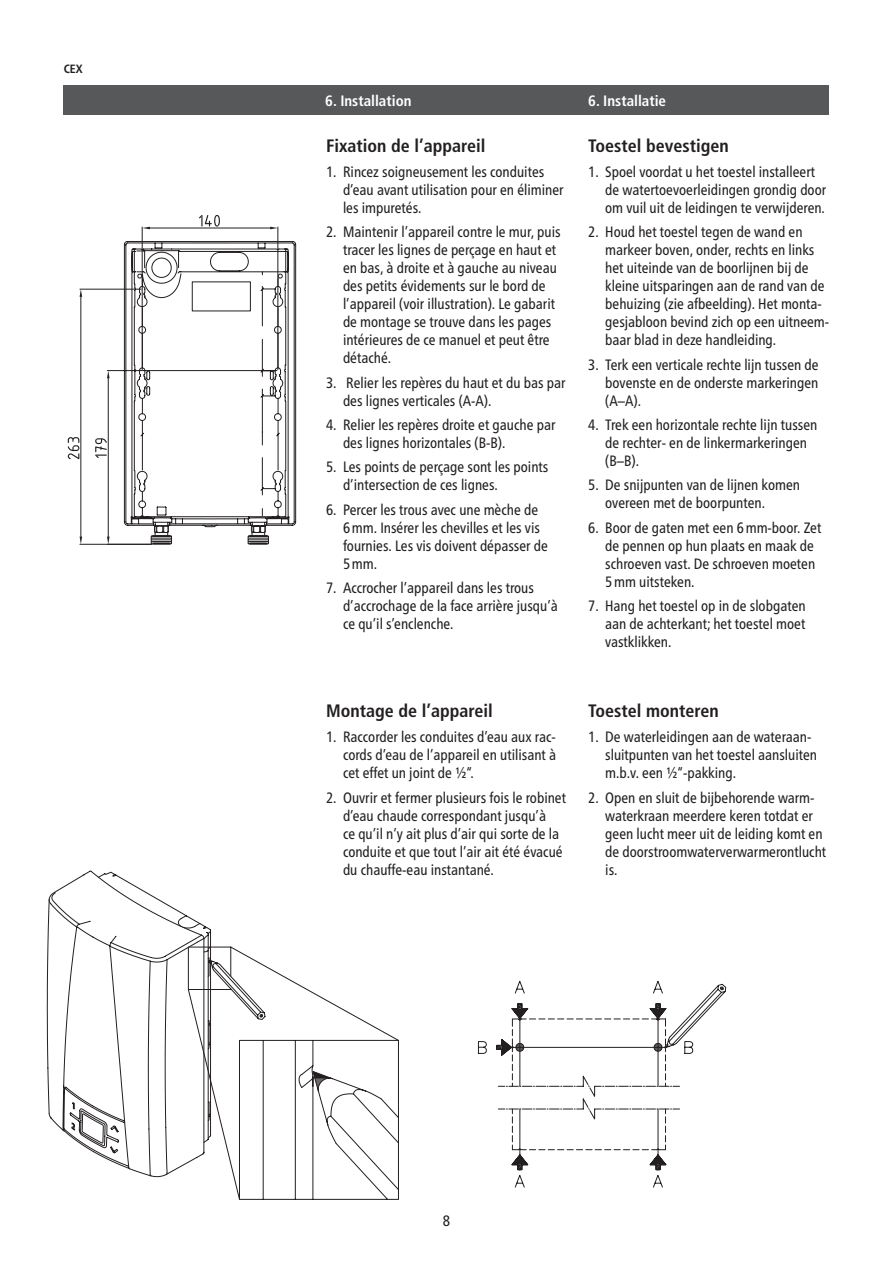
<style>
.page{position:relative;width:893px;height:1263px;background:#fff}
.page>*{position:absolute;margin:0;border:0;box-sizing:border-box;transform-origin:0 0}
.t1{font:700 condensed 18px "Frutiger LTCE";color:#231f20}
.t2{font:condensed 15px/18px "Frutiger Neue LTW1 G";color:#231f20}
.t3{font:700 condensed 15px "Frutiger LT Std";color:#fff}
.t4{font:700 condensed 12px "Frutiger Neue LTW1 G";color:#231f20}
</style>
<div class="page">
<svg style="left:233px;top:966px;width:166px;height:234px"></svg>
<svg style="left:47px;top:870px;width:219px;height:307px"></svg>
<svg style="left:478px;top:980px;width:249px;height:208px"></svg>
<svg style="left:67px;top:215px;width:230px;height:330px"></svg>
<svg style="left:150px;top:525px;width:119px;height:20px"></svg>
<div style="left:64px;top:85px;width:765px;height:30px;background:#57585a"></div>
<p class="t4" style="left:64px;top:62px;width:20px">CEX</p>
<p class="t3" style="left:325px;top:92px;width:88px">6. Installation</p>
<p class="t3" style="left:588px;top:92px;width:79px">6. Installatie</p>
<p class="t1" style="left:326px;top:135px;width:161px">Fixation de l’appareil</p>
<p class="t1" style="left:588px;top:135px;width:142px">Toestel bevestigen</p>
<p class="t2" style="left:343px;top:163px;width:222px;text-indent:-17px">1. Rincez soigneusement les conduites d’eau avant utilisation pour en éliminer les impuretés.</p>
<p class="t2" style="left:343px;top:223px;width:219px;text-indent:-17px">2. Maintenir l’appareil contre le mur, puis tracer les lignes de perçage en haut et en bas, à droite et à gauche au niveau des petits évidements sur le bord de l’appareil (voir illustration). Le gabarit de montage se trouve dans les pages intérieures de ce manuel et peut être détaché.</p>
<p class="t2" style="left:343px;top:373px;width:224px;text-indent:-17px">3. Relier les repères du haut et du bas par des lignes verticales (A-A).</p>
<p class="t2" style="left:343px;top:416px;width:214px;text-indent:-17px">4. Relier les repères droite et gauche par des lignes horizontales (B-B).</p>
<p class="t2" style="left:343px;top:458px;width:207px;text-indent:-17px">5. Les points de perçage sont les points d’intersection de ces lignes.</p>
<p class="t2" style="left:343px;top:500px;width:206px;text-indent:-17px">6. Percer les trous avec une mèche de<br>6mm. Insérer les chevilles et les vis fournies. Les vis doivent dépasser de<br>5mm.</p>
<p class="t2" style="left:343px;top:579px;width:216px;text-indent:-17px">7. Accrocher l’appareil dans les trous d’accrochage de la face arrière jusqu’à ce qu’il s’enclenche.</p>
<p class="t1" style="left:326px;top:700px;width:168px">Montage de l’appareil</p>
<p class="t2" style="left:343px;top:728px;width:215px;text-align:justify;text-indent:-17px">1. Raccorder les conduites d’eau aux rac&shy;cords d’eau de l’appareil en utilisant à cet effet un joint de ½“.</p>
<p class="t2" style="left:343px;top:788px;width:225px;text-indent:-17px">2. Ouvrir et fermer plusieurs fois le robinet d’eau chaude correspondant jusqu’à<br>ce qu’il n’y ait plus d’air qui sorte de la conduite et que tout l’air ait été évacué du chauffe-eau instantané.</p>
<p class="t2" style="left:605px;top:163px;width:222px;text-indent:-17px">1. Spoel voordat u het toestel installeert de watertoevoerleidingen grondig door om vuil uit de leidingen te verwijderen.</p>
<p class="t2" style="left:605px;top:223px;width:225px;text-indent:-17px">2. Houd het toestel tegen de wand en markeer boven, onder, rechts en links het uiteinde van de boorlijnen bij de kleine uitsparingen aan de rand van de behuizing (zie afbeelding). Het monta&shy;gesjabloon bevind zich op een uitneem&shy;baar blad in deze handleiding.</p>
<p class="t2" style="left:605px;top:355px;width:215px;text-align:justify;text-indent:-17px">3. Terk een verticale rechte lijn tussen de bovenste en de onderste markeringen (A–A).</p>
<p class="t2" style="left:605px;top:416px;width:214px;text-indent:-17px">4. Trek een horizontale rechte lijn tussen de rechter- en de linkermarkeringen (B–B).</p>
<p class="t2" style="left:605px;top:476px;width:196px;text-indent:-17px">5. De snijpunten van de lijnen komen overeen met de boorpunten.</p>
<p class="t2" style="left:605px;top:518px;width:218px;text-indent:-17px">6. Boor de gaten met een 6mm-boor. Zet de pennen op hun plaats en maak de schroeven vast. De schroeven moeten<br>5mm uitsteken.</p>
<p class="t2" style="left:605px;top:597px;width:202px;text-align:justify;text-indent:-17px">7. Hang het toestel op in de slobgaten aan de achterkant; het toestel moet vastklikken.</p>
<p class="t1" style="left:588px;top:700px;width:132px">Toestel monteren</p>
<p class="t2" style="left:605px;top:728px;width:213px;text-indent:-17px">1. De waterleidingen aan de wateraan&shy;sluitpunten van het toestel aansluiten m.b.v. een ½“-pakking.</p>
<p class="t2" style="left:605px;top:788px;width:223px;text-indent:-17px">2. Open en sluit de bijbehorende warm&shy;waterkraan meerdere keren totdat er geen lucht meer uit de leiding komt en de doorstroomwaterverwarmerontlucht is.</p>
<p class="t2" style="left:443px;top:1212px;width:9px">8</p>
</div>
